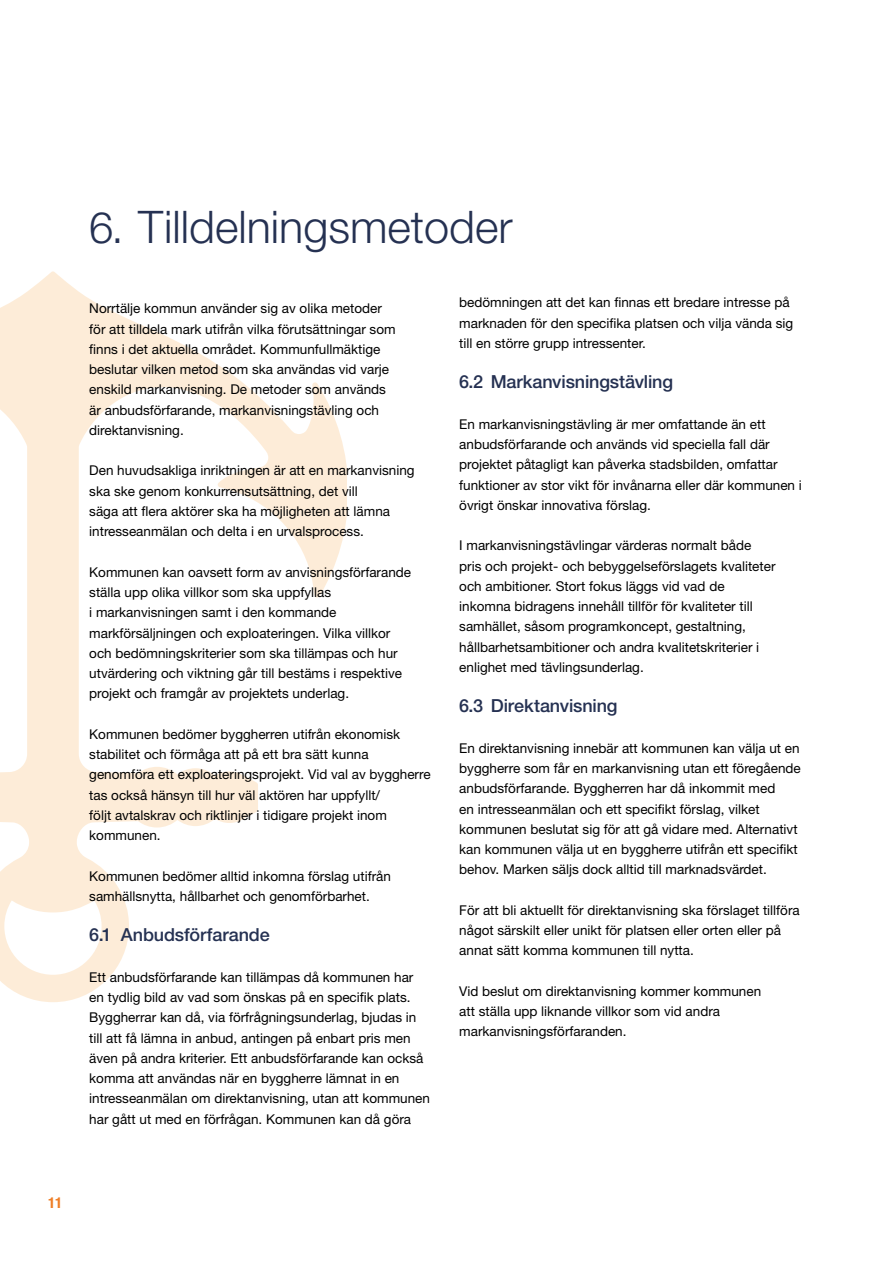
<style>
.page{position:relative;width:893px;height:1263px;background:#fff}
.page>*{position:absolute;margin:0;border:0;box-sizing:border-box;transform-origin:0 0}
.t1{font:300 45px "Helvetica Neue LT Std";color:#253152}
.t2{font:500 18px "Helvetica Neue LT Std";letter-spacing:-.01em;color:#253152}
.t3{font:700 condensed 15px "Helvetica Neue LT Std";color:#ef7e26}
.Bröd{font:13.5px/20.2px "Helvetica Neue LT Std";color:#000}
.s1{font-size:43.5px}
</style>
<div class="page">
<svg style="left:0;top:271px;width:346px;height:731px"></svg>
<p class="t3" style="left:48px;top:1193px;width:16px">11</p>
<h1 class="t1" style="left:89px;top:199px;width:425px"><span class="s1">6.</span> Tilldelningsmetoder</h1>
<p class="Bröd" style="left:89px;top:298px;width:308px">Norrtälje kommun använder sig av olika metoder för att tilldela mark utifrån vilka förutsättningar som finns i det aktuella området. Kommunfullmäktige beslutar vilken metod som ska användas vid varje enskild markanvisning. De metoder som används är anbudsförfarande, markanvisningstävling och direktanvisning.</p>
<p class="Bröd" style="left:89px;top:460px;width:327px">Den huvudsakliga inriktningen är att en markanvisning ska ske genom konkurrensutsättning, det vill<br>säga att flera aktörer ska ha möjligheten att lämna intresseanmälan och delta i en urvalsprocess.</p>
<p class="Bröd" style="left:89px;top:561px;width:323px">Kommunen kan oavsett form av anvisningsförfarande ställa upp olika villkor som ska uppfyllas<br>i markanvisningen samt i den kommande markförsäljningen och exploateringen. Vilka villkor och bedömningskriterier som ska tillämpas och hur utvärdering och viktning går till bestäms i respektive projekt och framgår av projektets underlag.</p>
<p class="Bröd" style="left:89px;top:723px;width:343px">Kommunen bedömer byggherren utifrån ekonomisk stabilitet och förmåga att på ett bra sätt kunna genomföra ett exploateringsprojekt. Vid val av byggherre tas också hänsyn till hur väl aktören har uppfyllt/<br>följt avtalskrav och riktlinjer i tidigare projekt inom kommunen.</p>
<p class="Bröd" style="left:89px;top:865px;width:303px">Kommunen bedömer alltid inkomna förslag utifrån samhällsnytta, hållbarhet och genomförbarhet.</p>
<h2 class="t2" style="left:89px;top:924px;width:182px">6.1 Anbudsförfarande</h2>
<p class="Bröd" style="left:89px;top:966px;width:342px">Ett anbudsförfarande kan tillämpas då kommunen har en tydlig bild av vad som önskas på en specifik plats.<br>Byggherrar kan då, via förfrågningsunderlag, bjudas in till att få lämna in anbud, antingen på enbart pris men även på andra kriterier. Ett anbudsförfarande kan också komma att användas när en byggherre lämnat in en intresseanmälan om direktanvisning, utan att kommunen har gått ut med en förfrågan. Kommunen kan då göra</p>
<p class="Bröd" style="left:459px;top:292px;width:336px">bedömningen att det kan finnas ett bredare intresse på marknaden för den specifika platsen och vilja vända sig till en större grupp intressenter.</p>
<h2 class="t2" style="left:459px;top:371px;width:215px">6.2 Markanvisningstävling</h2>
<p class="Bröd" style="left:459px;top:414px;width:344px">En markanvisningstävling är mer omfattande än ett anbudsförfarande och används vid speciella fall där projektet påtagligt kan påverka stadsbilden, omfattar funktioner av stor vikt för invånarna eller där kommunen i övrigt önskar innovativa förslag.</p>
<p class="Bröd" style="left:459px;top:535px;width:318px">I markanvisningstävlingar värderas normalt både pris och projekt- och bebyggelseförslagets kvaliteter och ambitioner. Stort fokus läggs vid vad de inkomna bidragens innehåll tillför för kvaliteter till samhället, såsom programkoncept, gestaltning, hållbarhetsambitioner och andra kvalitetskriterier i enlighet med tävlingsunderlag.</p>
<h2 class="t2" style="left:459px;top:695px;width:160px">6.3 Direktanvisning</h2>
<p class="Bröd" style="left:459px;top:738px;width:343px">En direktanvisning innebär att kommunen kan välja ut en byggherre som får en markanvisning utan ett föregående anbudsförfarande. Byggherren har då inkommit med<br>en intresseanmälan och ett specifikt förslag, vilket kommunen beslutat sig för att gå vidare med. Alternativt kan kommunen välja ut en byggherre utifrån ett specifikt behov. Marken säljs dock alltid till marknadsvärdet.</p>
<p class="Bröd" style="left:459px;top:900px;width:342px">För att bli aktuellt för direktanvisning ska förslaget tillföra något särskilt eller unikt för platsen eller orten eller på annat sätt komma kommunen till nytta.</p>
<p class="Bröd" style="left:459px;top:981px;width:303px">Vid beslut om direktanvisning kommer kommunen att ställa upp liknande villkor som vid andra markanvisningsförfaranden.</p>
</div>
